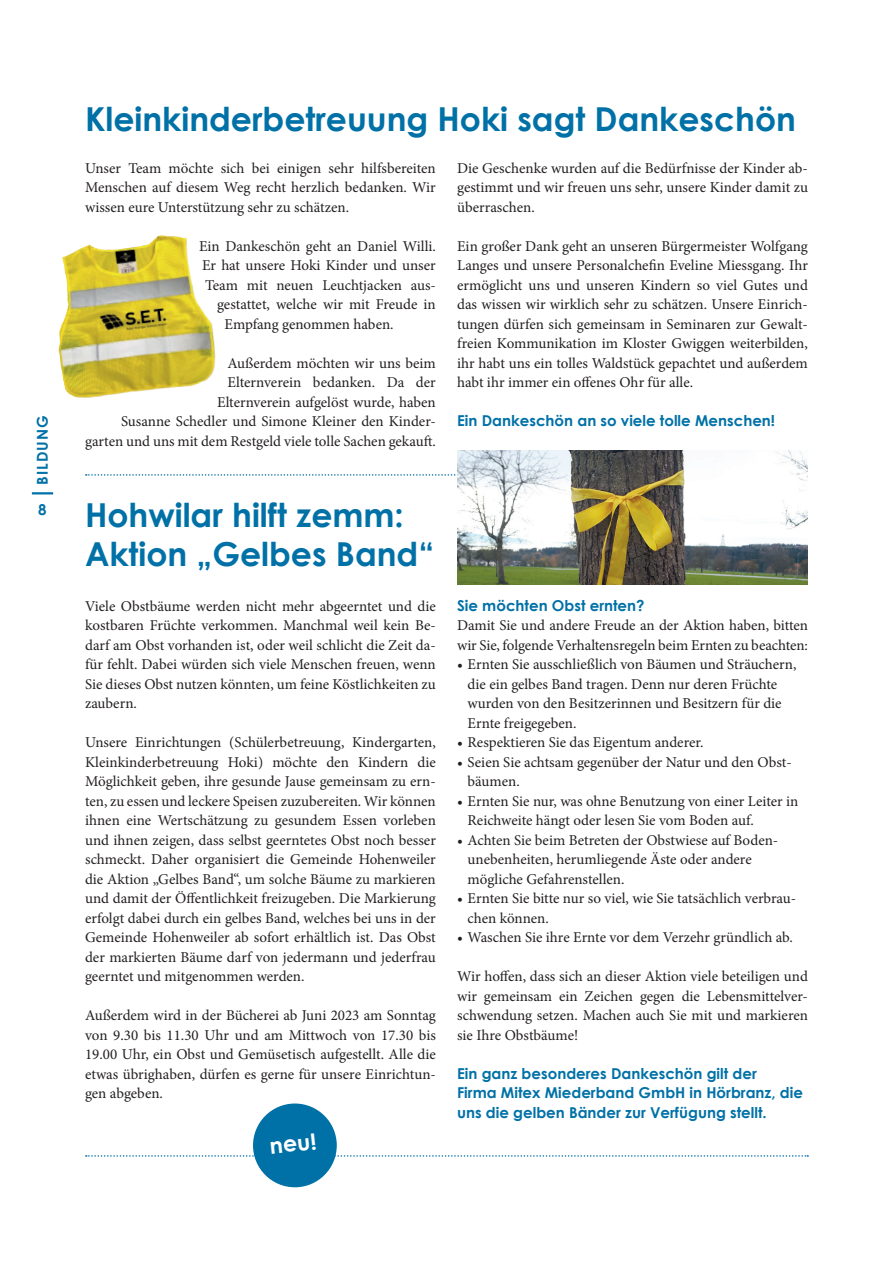
<style>
.page{position:relative;width:893px;height:1263px;background:#fff}
.page>*{position:absolute;margin:0;border:0;box-sizing:border-box;transform-origin:0 0}
.t1{font:700 33px/39.6px "Century Gothic";color:#0071a7}
.t2{font:700 22.2px "Century Gothic";color:#fff}
.t3{font:15px/19.5px "Minion Pro";color:#231f20;text-align:justify}
.t4{font:700 15px/19.5px "Century Gothic";color:#0071a7}
.t5{font:700 15px "Century Gothic";letter-spacing:.065em;color:#0071a7}
</style>
<div class="page">
<hr style="left:32px;top:492px;width:21px;height:2px;background:#0071a7">
<img style="left:58px;top:236px;width:101px;height:142px">
<svg style="left:86px;top:474px;width:370px;height:2px"></svg>
<div style="left:253px;top:1103px;width:84px;height:84px;background:#0071a7;border-radius:50%"></div>
<svg style="left:86px;top:1155px;width:722px;height:2px"></svg>
<img style="left:457px;top:451px;width:351px;height:134px">
<p class="t5" style="left:33px;top:485px;width:71px;rotate:-90deg">BILDUNG</p>
<p class="t4" style="left:38px;top:500px;width:10px">8</p>
<h1 class="t1" style="left:85px;top:99px;width:712px">Kleinkinderbetreuung Hoki sagt Dankeschön</h1>
<p class="t3" style="left:85px;top:158px;width:352px">Unser Team möchte sich bei einigen sehr hilfsbereiten Menschen auf diesem Weg recht herzlich bedanken. Wir wissen eure Unterstützung sehr zu schätzen.</p>
<p class="t3" style="left:199px;top:236px;width:238px">Ein Dankeschön geht an Daniel Willi.</p>
<p class="t3" style="left:202px;top:256px;width:235px">Er hat unsere Hoki Kinder und unser</p>
<p class="t3" style="left:205px;top:275px;width:232px">Team mit neuen Leuchtjacken aus-</p>
<p class="t3" style="left:217px;top:295px;width:220px">gestattet, welche wir mit Freude in</p>
<p class="t3" style="left:225px;top:314px;width:171px">Empfang genommen haben.</p>
<p class="t3" style="left:85px;top:353px;width:352px;text-align:right">Außerdem möchten wir uns beim<br>Elternverein bedanken. Da der<br>Elternverein aufgelöst wurde, haben<br>Susanne Schedler und Simone Kleiner den Kinder&shy;garten und uns mit dem Restgeld viele tolle Sachen gekauft.</p>
<p class="t3" style="left:457px;top:158px;width:352px">Die Geschenke wurden auf die Bedürfnisse der Kinder ab&shy;gestimmt und wir freuen uns sehr, unsere Kinder damit zu überraschen.</p>
<p class="t3" style="left:457px;top:236px;width:352px">Ein großer Dank geht an unseren Bürgermeister Wolfgang Langes und unsere Personalchefin Eveline Miessgang. Ihr ermöglicht uns und unseren Kindern so viel Gutes und das wissen wir wirklich sehr zu schätzen. Unsere Einrich&shy;tungen dürfen sich gemeinsam in Seminaren zur Gewalt&shy;freien Kommunikation im Kloster Gwiggen weiterbilden, ihr habt uns ein tolles Waldstück gepachtet und außerdem habt ihr immer ein offenes Ohr für alle.</p>
<p class="t4" style="left:457px;top:410px;width:319px">Ein Dankeschön an so viele tolle Menschen!</p>
<h1 class="t1" style="left:85px;top:494px;width:351px">Hohwilar hilft zemm:<br>Aktion „Gelbes Band“</h1>
<p class="t3" style="left:85px;top:596px;width:352px">Viele Obstbäume werden nicht mehr abgeerntet und die kostbaren Früchte verkommen. Manchmal weil kein Be&shy;darf am Obst vorhanden ist, oder weil schlicht die Zeit da&shy;für fehlt. Dabei würden sich viele Menschen freuen, wenn Sie dieses Obst nutzen könnten, um feine Köstlichkeiten zu zaubern.</p>
<p class="t3" style="left:85px;top:732px;width:352px">Unsere Einrichtungen (Schülerbetreuung, Kindergarten, Kleinkinderbetreuung Hoki) möchte den Kindern die Möglichkeit geben, ihre gesunde Jause gemeinsam zu ern&shy;ten, zu essen und leckere Speisen zuzubereiten. Wir können ihnen eine Wertschätzung zu gesundem Essen vorleben und ihnen zeigen, dass selbst geerntetes Obst noch besser schmeckt. Daher organisiert die Gemeinde Hohenweiler die Aktion „Gelbes Band“, um solche Bäume zu markieren und damit der Öffentlichkeit freizugeben. Die Markierung erfolgt dabei durch ein gelbes Band, welches bei uns in der Gemeinde Hohenweiler ab sofort erhältlich ist. Das Obst der markierten Bäume darf von jedermann und jederfrau geerntet und mitgenommen werden.</p>
<p class="t3" style="left:85px;top:1005px;width:352px">Außerdem wird in der Bücherei ab Juni 2023 am Sonntag von 9.30 bis 11.30 Uhr und am Mittwoch von 17.30 bis 19.00 Uhr, ein Obst und Gemüsetisch aufgestellt. Alle die etwas übrighaben, dürfen es gerne für unsere Einrichtun&shy;gen abgeben.</p>
<h2 class="t2" style="left:268px;top:1132px;width:49px;rotate:-6deg">neu!</h2>
<p class="t4" style="left:457px;top:595px;width:189px">Sie möchten Obst ernten?</p>
<p class="t3" style="left:457px;top:616px;width:352px">Damit Sie und andere Freude an der Aktion haben, bitten wir Sie, folgende Verhaltensregeln beim Ernten zu beachten:</p>
<p class="t3" style="left:468px;top:655px;width:330px;text-align:left;text-indent:-10px">• Ernten Sie ausschließlich von Bäumen und Sträuchern, die ein gelbes Band tragen. Denn nur deren Früchte wurden von den Besitzerinnen und Besitzern für die Ernte freigegeben.</p>
<p class="t3" style="left:457px;top:733px;width:248px">• Respektieren Sie das Eigentum anderer.</p>
<p class="t3" style="left:468px;top:752px;width:326px;text-indent:-10px">• Seien Sie achtsam gegenüber der Natur und den Obst&shy;bäumen.</p>
<p class="t3" style="left:468px;top:791px;width:332px;text-indent:-10px">• Ernten Sie nur, was ohne Benutzung von einer Leiter in<br>Reichweite hängt oder lesen Sie vom Boden auf.</p>
<p class="t3" style="left:468px;top:830px;width:312px;text-align:left;text-indent:-10px">• Achten Sie beim Betreten der Obstwiese auf Boden&shy;unebenheiten, herumliegende Äste oder andere mögliche Gefahrenstellen.</p>
<p class="t3" style="left:468px;top:889px;width:330px;text-indent:-10px">• Ernten Sie bitte nur so viel, wie Sie tatsächlich verbrau&shy;chen können.</p>
<p class="t3" style="left:457px;top:928px;width:337px">• Waschen Sie ihre Ernte vor dem Verzehr gründlich ab.</p>
<p class="t3" style="left:457px;top:967px;width:352px">Wir hoffen, dass sich an dieser Aktion viele beteiligen und wir gemeinsam ein Zeichen gegen die Lebensmittelver&shy;schwendung setzen. Machen auch Sie mit und markieren sie Ihre Obstbäume!</p>
<p class="t4" style="left:457px;top:1063px;width:347px">Ein ganz besonderes Dankeschön gilt der<br>Firma Mitex Miederband GmbH in Hörbranz, die uns die gelben Bänder zur Verfügung stellt.</p>
</div>
